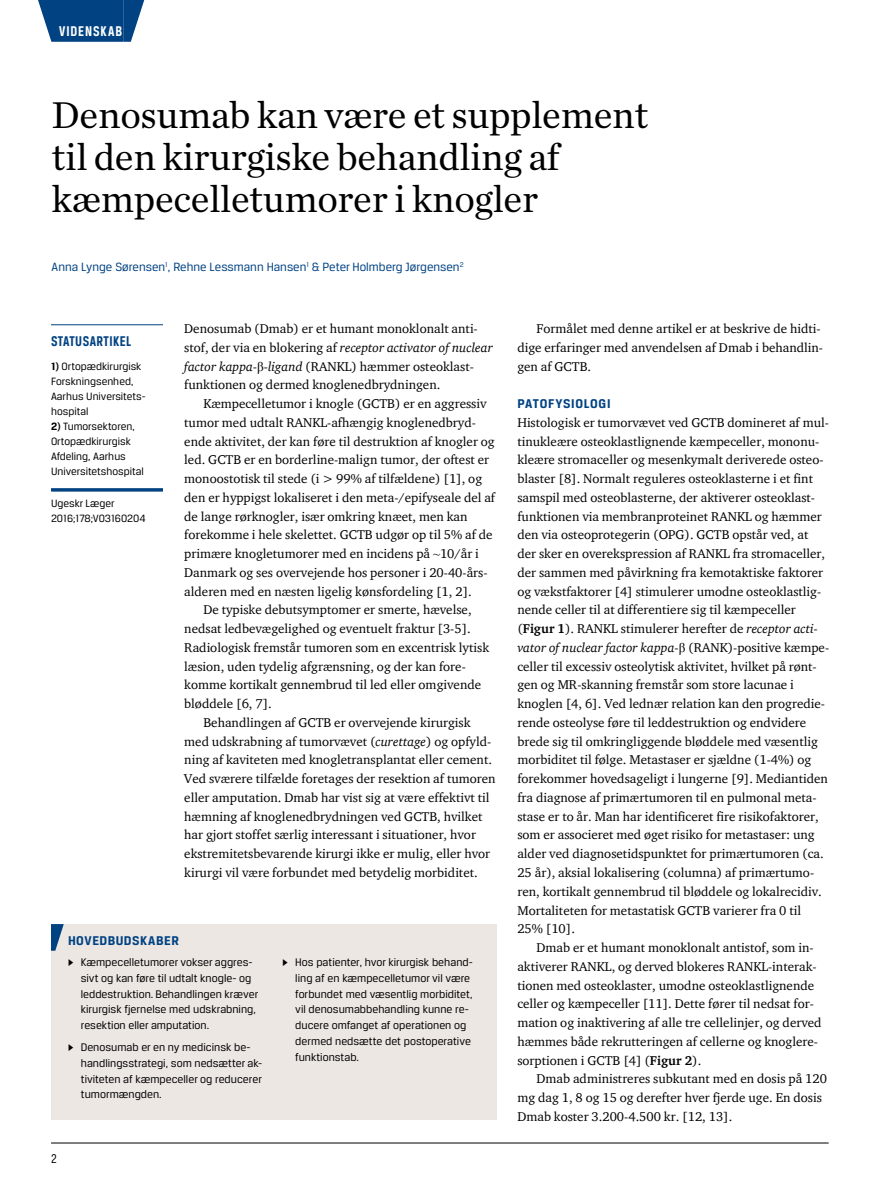
<style>
.page{position:relative;width:893px;height:1191px;background:#fff}
.page>*{position:absolute;margin:0;border:0;box-sizing:border-box;transform-origin:0 0}
.t1{font:39px/42px "Chronicle Text G1";letter-spacing:-.01em;color:#000}
.t2{font:700 15px "Breuer Condensed";letter-spacing:.03em;color:#004282}
.t3{font:700 15px "Breuer Condensed";letter-spacing:.065em;color:#fff}
.t4{font:700 13.5px "Breuer Text";letter-spacing:.045em;color:#004282}
.t5{font:13.5px "Breuer Condensed";color:#000}
.t6{font:13.05px/18.8px "ITC Charter Com";color:#000}
.t7{font:12.75px "Breuer Text";color:#004282}
.t8{font:11.7px/15.8px "Breuer Text";color:#000}
.t9{font:11.25px/15px "Breuer Text";color:#000}
.s1{font-weight:700}
.s2{font-style:italic}
.s3{font-family:"Times New Roman"}
.s4{font-family:"Greta Text"}
</style>
<div class="page">
<hr style="left:51px;top:1142px;width:778px;height:1px;background:#000">
<div style="left:59px;top:0;width:64px;height:42px;background:#004282"></div>
<svg style="left:38px;top:0;width:21px;height:42px"></svg>
<svg style="left:123px;top:0;width:21px;height:42px"></svg>
<hr style="left:51px;top:324px;width:112px;height:1px;background:#004282">
<hr style="left:51px;top:488px;width:112px;height:3px;background:#004282">
<div style="left:51px;top:924px;width:445px;height:195px;background:#ede7e4"></div>
<svg style="left:51px;top:924px;width:13px;height:26px"></svg>
<p class="t3" style="left:59px;top:23px;width:65px">VIDENSKAB</p>
<h1 class="t1" style="left:52px;top:92px;width:598px">Denosumab kan være et supplement til den kirurgiske behandling af kæmpecelletumorer i knogler</h1>
<p class="t7" style="left:52px;top:260px;width:413px">Anna Lynge Sørensen<sup>1</sup>, Rehne Lessmann Hansen<sup>1</sup> &amp; Peter Holmberg Jørgensen<sup>2</sup></p>
<p class="t2" style="left:51px;top:333px;width:82px">STATUSARTIKEL</p>
<p class="t9" style="left:51px;top:359px;width:96px"><span class="s1">1)</span> Ortopædkirurgisk<br>Forskningsenhed,<br>Aarhus Universitets&shy;hospital</p>
<p class="t9" style="left:51px;top:419px;width:94px"><span class="s1">2)</span> Tumorsektoren,<br>Ortopædkirurgisk<br>Afdeling, Aarhus<br>Universitetshospital</p>
<p class="t9" style="left:51px;top:495px;width:96px">Ugeskr Læger<br>2016;178;V03160204</p>
<p class="t6" style="left:184px;top:319px;width:310px">Denosumab (Dmab) er et humant monoklonalt anti&shy;stof, der via en blokering af <span class="s2">receptor activator of nuclear factor kappa-</span><span class="s3">β</span>-<span class="s2">ligand</span> (RANKL) hæmmer osteoklast&shy;funktionen og dermed knoglenedbrydningen.</p>
<p class="t6" style="left:203px;top:394px;width:285px">Kæmpecelletumor i knogle (GCTB) er en aggressiv</p>
<p class="t6" style="left:184px;top:413px;width:292px">tumor med udtalt RANKL-afhængig knoglenedbryd-</p>
<p class="t6" style="left:184px;top:431px;width:312px">ende aktivitet, der kan føre til destruktion af knogler og</p>
<p class="t6" style="left:184px;top:450px;width:306px">led. GCTB er en borderline-malign tumor, der oftest er</p>
<p class="t6" style="left:184px;top:469px;width:299px">monoostotisk til stede (i &gt; 99% af tilfældene) [1], og</p>
<p class="t6" style="left:184px;top:488px;width:312px">den er hyppigst lokaliseret i den meta-/epifyseale del af</p>
<p class="t6" style="left:184px;top:506px;width:285px">de lange rørknogler, især omkring knæet, men kan</p>
<p class="t6" style="left:184px;top:525px;width:310px">forekomme i hele skelettet. GCTB udgør op til 5% af de</p>
<p class="t6" style="left:184px;top:544px;width:296px">primære knogletumorer med en incidens på <span class="s3">~</span>10/år i</p>
<p class="t6" style="left:184px;top:563px;width:305px">Danmark og ses overvejende hos personer i 20-40-års-</p>
<p class="t6" style="left:184px;top:581px;width:289px">alderen med en næsten ligelig kønsfordeling [1, 2].</p>
<p class="t6" style="left:203px;top:600px;width:270px">De typiske debutsymptomer er smerte, hævelse,</p>
<p class="t6" style="left:184px;top:619px;width:288px">nedsat ledbevægelighed og eventuelt fraktur [3-5].</p>
<p class="t6" style="left:184px;top:638px;width:306px">Radiologisk fremstår tumoren som en excentrisk lytisk</p>
<p class="t6" style="left:184px;top:656px;width:283px">læsion, uden tydelig afgrænsning, og der kan fore-</p>
<p class="t6" style="left:184px;top:675px;width:298px">komme kortikalt gennembrud til led eller omgivende</p>
<p class="t6" style="left:184px;top:694px;width:89px">bløddele [6, 7].</p>
<p class="t6" style="left:203px;top:713px;width:269px">Behandlingen af GCTB er overvejende kirurgisk</p>
<p class="t6" style="left:184px;top:731px;width:309px">med udskrabning af tumorvævet (<span class="s2">curettage</span>) og opfyld-</p>
<p class="t6" style="left:184px;top:750px;width:309px">ning af kaviteten med knogletransplantat eller cement.</p>
<p class="t6" style="left:184px;top:769px;width:313px">Ved sværere tilfælde foretages der resektion af tumoren</p>
<p class="t6" style="left:184px;top:788px;width:307px">eller amputation. Dmab har vist sig at være effektivt til</p>
<p class="t6" style="left:184px;top:806px;width:300px">hæmning af knoglenedbrydningen ved GCTB, hvilket</p>
<p class="t6" style="left:184px;top:825px;width:293px">har gjort stoffet særlig interessant i situationer, hvor</p>
<p class="t6" style="left:184px;top:844px;width:307px">ekstremitetsbevarende kirurgi ikke er mulig, eller hvor</p>
<p class="t6" style="left:184px;top:863px;width:295px">kirurgi vil være forbundet med betydelig morbiditet.</p>
<p class="t4" style="left:68px;top:933px;width:112px">HOVEDBUDSKABER</p>
<p class="t8" style="left:81px;top:954px;width:179px;text-indent:-13px"><span class="s4">▶</span> Kæmpecelletumorer vokser aggres&shy;sivt og kan føre til udtalt knogle- og leddestruktion. Behandlingen kræver kirurgisk fjernelse med udskrabning, resektion eller amputation.</p>
<p class="t8" style="left:81px;top:1039px;width:183px;text-indent:-13px"><span class="s4">▶</span> Denosumab er en ny medicinsk be&shy;handlingsstrategi, som nedsætter ak&shy;tiviteten af kæmpeceller og reducerer tumormængden.</p>
<p class="t5" style="left:51px;top:1150px;width:7px">2</p>
<p class="t8" style="left:295px;top:954px;width:179px;text-indent:-13px"><span class="s4">▶</span> Hos patienter, hvor kirurgisk behand&shy;ling af en kæmpecelletumor vil være forbundet med væsentlig morbiditet, vil denosumabbehandling kunne re&shy;ducere omfanget af operationen og dermed nedsætte det postoperative funktionstab.</p>
<p class="t6" style="left:517px;top:319px;width:307px;text-indent:19px">Formålet med denne artikel er at beskrive de hidti&shy;dige erfaringer med anvendelsen af Dmab i behandlin&shy;gen af GCTB.</p>
<p class="t4" style="left:517px;top:396px;width:95px">PATOFYSIOLOGI</p>
<p class="t6" style="left:517px;top:413px;width:313px">Histologisk er tumorvævet ved GCTB domineret af mul&shy;tinukleære osteoklastlignende kæmpeceller, mononu&shy;kleære stromaceller og mesenkymalt deriverede osteo&shy;blaster [8]. Normalt reguleres osteoklasterne i et fint samspil med osteoblasterne, der aktiverer osteoklast&shy;funktionen via membranproteinet RANKL og hæmmer den via osteoprotegerin (OPG). GCTB opstår ved, at der sker en overekspression af RANKL fra stromaceller, der sammen med påvirkning fra kemotaktiske faktorer og vækstfaktorer [4] stimulerer umodne osteoklastlig&shy;nende celler til at differentiere sig til kæmpeceller (<span class="s1">Figur 1</span>). RANKL stimulerer herefter de <span class="s2">receptor acti&shy;vator of nuclear factor kappa</span>-<span class="s3">β</span> (RANK)-positive kæmpe&shy;celler til excessiv osteolytisk aktivitet, hvilket på rønt&shy;gen og MR-skanning fremstår som store lacunae i knoglen [4, 6]. Ved lednær relation kan den progredie&shy;rende osteolyse føre til leddestruktion og endvidere brede sig til omkringliggende bløddele med væsentlig morbiditet til følge. Metastaser er sjældne (1-4%) og forekommer hovedsageligt i lungerne [9]. Mediantiden fra diagnose af primærtumoren til en pulmonal meta&shy;stase er to år. Man har identificeret fire risikofaktorer, som er associeret med øget risiko for metastaser: ung alder ved diagnosetidspunktet for primærtumoren (ca.<br>25 år), aksial lokalisering (columna) af primærtumo&shy;ren, kortikalt gennembrud til bløddele og lokalrecidiv.<br>Mortaliteten for metastatisk GCTB varierer fra 0 til 25% [10].</p>
<p class="t6" style="left:517px;top:938px;width:306px;text-indent:19px">Dmab er et humant monoklonalt antistof, som in&shy;aktiverer RANKL, og derved blokeres RANKL-interak&shy;tionen med osteoklaster, umodne osteoklastlignende celler og kæmpeceller [11]. Dette fører til nedsat for&shy;mation og inaktivering af alle tre cellelinjer, og derved hæmmes både rekrutteringen af cellerne og knoglere&shy;sorptionen i GCTB [4] (<span class="s1">Figur 2</span>).</p>
<p class="t6" style="left:517px;top:1069px;width:311px;text-indent:19px">Dmab administreres subkutant med en dosis på 120 mg dag 1, 8 og 15 og derefter hver fjerde uge. En dosis<br>Dmab koster 3.200-4.500 kr. [12, 13].</p>
</div>
